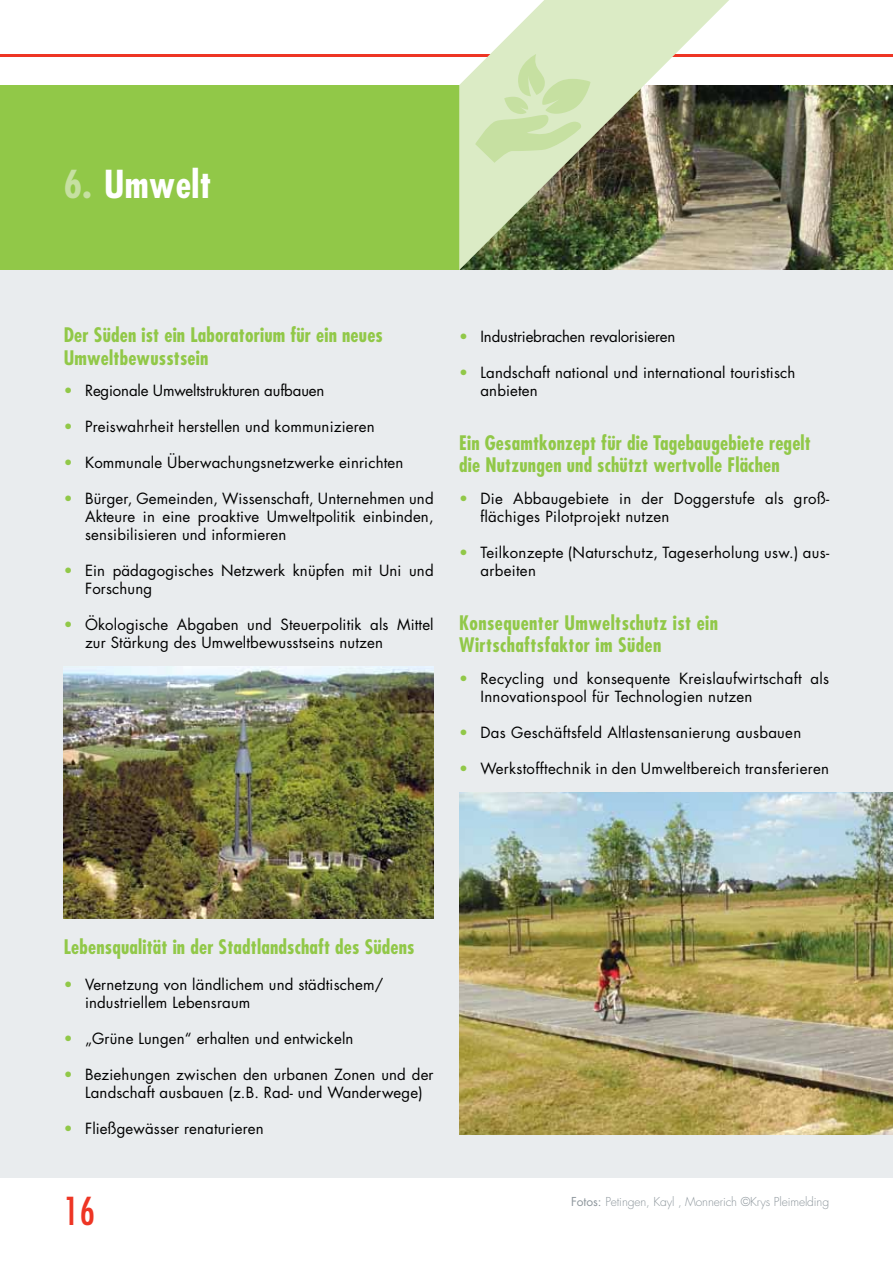
<style>
.page{position:relative;width:893px;height:1263px;background:#fff}
.page>*{position:absolute;margin:0;border:0;box-sizing:border-box;transform-origin:0 0}
.t1{font:700 condensed 37.5px "Futura";letter-spacing:.01em;color:#fff}
.t2{font:condensed 37.5px "Futura";color:#ee3524}
.t3{font:700 condensed 19.5px/22.5px "Futura";letter-spacing:.01em;color:#91c848}
.t4{font:15px/18px "Futura";letter-spacing:.01em;color:#000}
.t5{font:15px "Futura";letter-spacing:-.01em;color:#000}
.t6{font:300 12px "Futura";letter-spacing:-.01em;color:#8e979d}
.s1{color:#c6e0a1}
.s2{color:#91c848}
.s3{font-weight:400}
</style>
<div class="page">
<img style="left:729px;top:85px;width:164px;height:185px">
<div style="left:0;top:270px;width:893px;height:908px;background:#e9ecee"></div>
<div style="left:0;top:85px;width:459px;height:185px;background:#91c848"></div>
<hr style="left:0;top:54px;width:893px;height:3px;background:#ee3524">
<img style="left:459px;top:0;width:270px;height:270px">
<svg style="left:475px;top:54px;width:115px;height:109px;background:#d0e2b4"></svg>
<img style="left:459px;top:792px;width:434px;height:342px">
<img style="left:64px;top:666px;width:370px;height:252px">
<h1 class="t1" style="left:64px;top:160px;width:149px"><span class="s1">6.</span> Umwelt</h1>
<h2 class="t3" style="left:64px;top:323px;width:321px">Der Süden ist ein Laboratorium für ein neues<br>Umweltbewusstsein</h2>
<p class="t5" style="left:64px;top:380px;width:262px"><span class="s2">•</span> Regionale Umweltstrukturen aufbauen</p>
<p class="t4" style="left:64px;top:417px;width:312px"><span class="s2">•</span> Preiswahrheit herstellen und kommunizieren</p>
<p class="t4" style="left:64px;top:453px;width:341px"><span class="s2">•</span> Kommunale Überwachungsnetzwerke einrichten</p>
<p class="t4" style="left:85px;top:489px;width:350px;text-align:justify;text-indent:-21px"><span class="s2">•</span> Bürger, Gemeinden, Wissenschaft, Unternehmen und Akteure in eine proaktive Umweltpolitik einbinden, sensibilisieren und informieren</p>
<p class="t4" style="left:85px;top:561px;width:350px;text-indent:-21px"><span class="s2">•</span> Ein pädagogisches Netzwerk knüpfen mit Uni und<br>Forschung</p>
<p class="t4" style="left:85px;top:615px;width:350px;text-indent:-21px"><span class="s2">•</span> Ökologische Abgaben und Steuerpolitik als Mittel zur Stärkung des Umweltbewusstseins nutzen</p>
<p class="t5" style="left:459px;top:326px;width:218px"><span class="s2">•</span> Industriebrachen revalorisieren</p>
<p class="t4" style="left:480px;top:363px;width:316px;text-indent:-21px"><span class="s2">•</span> Landschaft national und international touristisch anbieten</p>
<h2 class="t3" style="left:459px;top:431px;width:353px">Ein Gesamtkonzept für die Tagebaugebiete regelt die Nutzungen und schützt wertvolle Flächen</h2>
<p class="t4" style="left:480px;top:489px;width:350px;text-indent:-21px"><span class="s2">•</span> Die Abbaugebiete in der Doggerstufe als groß&shy;flächiges Pilotprojekt nutzen</p>
<p class="t4" style="left:480px;top:543px;width:350px;text-indent:-21px"><span class="s2">•</span> Teilkonzepte (Naturschutz, Tageserholung usw.) aus&shy;arbeiten</p>
<h2 class="t3" style="left:459px;top:611px;width:260px">Konsequenter Umweltschutz ist ein<br>Wirtschaftsfaktor im Süden</h2>
<p class="t4" style="left:480px;top:669px;width:350px;text-indent:-21px"><span class="s2">•</span> Recycling und konsequente Kreislaufwirtschaft als<br>Innovationspool für Technologien nutzen</p>
<p class="t4" style="left:459px;top:723px;width:344px"><span class="s2">•</span> Das Geschäftsfeld Altlastensanierung ausbauen</p>
<p class="t4" style="left:459px;top:759px;width:371px"><span class="s2">•</span> Werkstofftechnik in den Umweltbereich transferieren</p>
<h2 class="t3" style="left:64px;top:935px;width:352px">Lebensqualität in der Stadtlandschaft des Südens</h2>
<p class="t4" style="left:85px;top:975px;width:300px;text-indent:-21px"><span class="s2">•</span> Vernetzung von ländlichem und städtischem/ industriellem Lebensraum</p>
<p class="t4" style="left:64px;top:1029px;width:291px"><span class="s2">•</span> „Grüne Lungen“ erhalten und entwickeln</p>
<p class="t4" style="left:85px;top:1065px;width:350px;text-indent:-21px"><span class="s2">•</span> Beziehungen zwischen den urbanen Zonen und der<br>Landschaft ausbauen (z.B. Rad- und Wanderwege)</p>
<p class="t4" style="left:64px;top:1119px;width:202px"><span class="s2">•</span> Fließgewässer renaturieren</p>
<h1 class="t2" style="left:64px;top:1187px;width:33px">16</h1>
<p class="t6" style="left:571px;top:1194px;width:260px"><span class="s3">Fotos:</span> Petingen, Kayl , Monnerich ©Krys Pleimelding</p>
</div>
